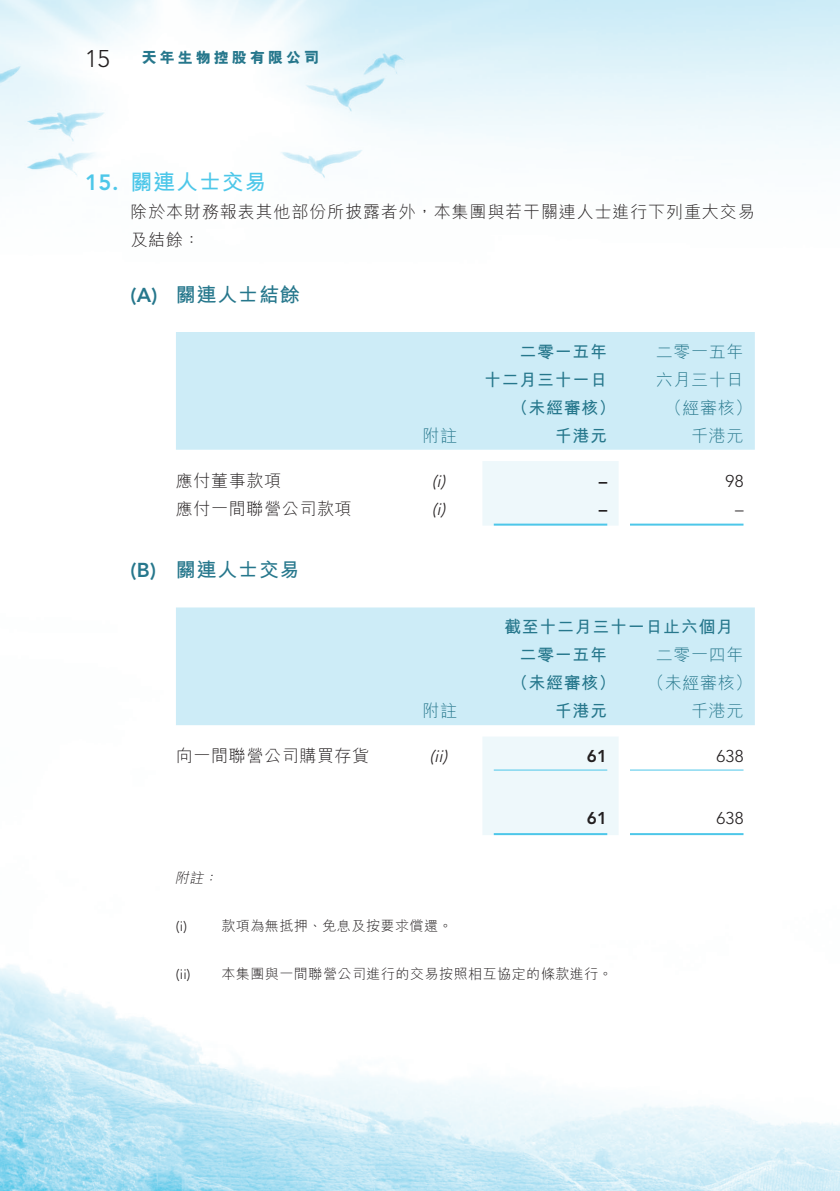
<style>
.page{position:relative;width:840px;height:1191px;background:#fff}
.page>*{position:absolute;margin:0;border:0;box-sizing:border-box;transform-origin:0 0}
.t1{font:300 24px "Avenir LT Std";color:#231f20}
._01_H1{font:700 22px "M Hei HK";letter-spacing:.04em;color:#4dc7e9}
._01_H1-2{font:800 22px "Avenir LT Std";color:#4dc7e9}
._02_H2{font:700 20px "M Hei HK";letter-spacing:.04em;color:#26778c}
._02_H2-2{font:800 20px "Avenir LT Std";color:#26778c}
._50_Table_txt{font:700 17px "M Hei HK";letter-spacing:.04em;color:#26778c}
._00_txt{font:300 17px/28px "M Hei HK";letter-spacing:.05em;color:#231f20}
._50_Table_txt-2{font:300 17px "M Hei HK";letter-spacing:.035em;color:#26778c}
._50_Table_txt-3{font:300 17px "M Hei HK";letter-spacing:.035em;color:#231f20}
._50_Table_txt-4{font:italic 300 17px "Avenir LT Std";color:#231f20}
._50_Table_txt-5{font:300 17px "Avenir LT Std";letter-spacing:.015em;color:#231f20}
._50_Table_txt-6{font:800 17px "Avenir LT Std";color:#231f20}
.t2{font:800 15px "M Hei HK";letter-spacing:.2em;color:#26778c}
._06_Notes{font:300 14px "M Hei HK";letter-spacing:.035em;color:#231f20}
._06_Notes-2{font:300 14px "Avenir LT Std";color:#231f20}
._06_Notes-3{font:italic 300 14px "M Hei HK";color:#231f20}
</style>
<div class="page">
<img style="left:0;top:0;width:839px;height:1191px">
<div style="left:176px;top:332px;width:578px;height:118px;background:#cdecf7"></div>
<div style="left:482px;top:461px;width:136px;height:64px;background:#eef8fb"></div>
<hr style="left:493px;top:523px;width:114px;height:2px;background:#4dc7e9">
<hr style="left:629px;top:523px;width:114px;height:2px;background:#4dc7e9">
<div style="left:176px;top:607px;width:578px;height:118px;background:#cdecf7"></div>
<div style="left:482px;top:736px;width:136px;height:99px;background:#eef8fb"></div>
<hr style="left:493px;top:769px;width:114px;height:1px;background:#4dc7e9">
<hr style="left:629px;top:769px;width:114px;height:1px;background:#4dc7e9">
<hr style="left:493px;top:833px;width:114px;height:2px;background:#4dc7e9">
<hr style="left:629px;top:833px;width:114px;height:2px;background:#4dc7e9">
<h1 class="t1" style="left:85px;top:45px;width:26px">15</h1>
<p class="t2" style="left:142px;top:50px;width:178px">天年生物控股有限公司</p>
<p class="_01_H1-2" style="left:85px;top:169px;width:35px">15.</p>
<p class="_01_H1" style="left:130px;top:166px;width:138px">關連人士交易</p>
<p class="_00_txt" style="left:130px;top:197px;width:625px">除於本財務報表其他部份所披露者外，本集團與若干關連人士進行下列重大交易及結餘：</p>
<p class="_02_H2" style="left:176px;top:280px;width:125px">關連人士結餘</p>
<p class="_02_H2-2" style="left:130px;top:283px;width:29px">A( )</p>
<p class="_50_Table_txt-3" style="left:176px;top:472px;width:107px">應付董事款項</p>
<p class="_50_Table_txt-3" style="left:176px;top:500px;width:177px">應付一間聯營公司款項</p>
<p class="_50_Table_txt-2" style="left:422px;top:427px;width:36px">附註</p>
<p class="_50_Table_txt-4" style="left:431px;top:471px;width:19px">(i(</p>
<p class="_50_Table_txt-4" style="left:431px;top:499px;width:19px">(i(</p>
<p class="_50_Table_txt" style="left:519px;top:339px;width:89px">二零一五年</p>
<p class="_50_Table_txt" style="left:484px;top:367px;width:124px">十二月三十一日</p>
<p class="_50_Table_txt" style="left:511px;top:395px;width:106px">（未經審核）</p>
<p class="_50_Table_txt" style="left:554px;top:423px;width:54px">千港元</p>
<p class="_50_Table_txt-6" style="left:598px;top:471px;width:10px">–</p>
<p class="_50_Table_txt-6" style="left:598px;top:499px;width:10px">–</p>
<p class="_50_Table_txt-2" style="left:655px;top:343px;width:89px">二零一五年</p>
<p class="_50_Table_txt-2" style="left:655px;top:371px;width:89px">六月三十日</p>
<p class="_50_Table_txt-2" style="left:664px;top:399px;width:88px">（經審核(</p>
<p class="_50_Table_txt-2" style="left:690px;top:427px;width:54px">千港元</p>
<p class="_50_Table_txt-5" style="left:725px;top:471px;width:19px">98</p>
<p class="_50_Table_txt-5" style="left:734px;top:499px;width:10px">–</p>
<p class="_02_H2-2" style="left:130px;top:558px;width:27px">B( )</p>
<p class="_02_H2" style="left:176px;top:555px;width:125px">關連人士交易</p>
<p class="_50_Table_txt-3" style="left:176px;top:747px;width:195px">向一間聯營公司購買存貨</p>
<p class="_50_Table_txt-2" style="left:422px;top:702px;width:36px">附註</p>
<p class="_50_Table_txt-4" style="left:429px;top:746px;width:24px">(i i(</p>
<p class="_50_Table_txt" style="left:504px;top:615px;width:230px">截至十二月三十一日止六個月</p>
<p class="_50_Table_txt-2" style="left:655px;top:646px;width:89px">二零一四年</p>
<p class="_50_Table_txt" style="left:519px;top:643px;width:89px">二零一五年</p>
<p class="_50_Table_txt" style="left:511px;top:671px;width:106px">（未經審核）</p>
<p class="_50_Table_txt-2" style="left:647px;top:674px;width:106px">（未經審核(</p>
<p class="_50_Table_txt" style="left:554px;top:699px;width:54px">千港元</p>
<p class="_50_Table_txt-2" style="left:690px;top:702px;width:54px">千港元</p>
<p class="_50_Table_txt-6" style="left:586px;top:746px;width:22px">61</p>
<p class="_50_Table_txt-5" style="left:716px;top:746px;width:29px">638</p>
<p class="_50_Table_txt-6" style="left:586px;top:808px;width:22px">61</p>
<p class="_06_Notes-3" style="left:175px;top:870px;width:33px">附註</p>
<p class="_06_Notes-3" style="left:203px;top:870px;width:18px">：</p>
<p class="_06_Notes-2" style="left:176px;top:917px;width:13px">)i(</p>
<p class="_06_Notes-2" style="left:176px;top:965px;width:16px">)i i(</p>
<p class="_06_Notes" style="left:221px;top:918px;width:232px">款項為無抵押、免息及按要求償還。</p>
<p class="_06_Notes" style="left:221px;top:966px;width:392px">本集團與一間聯營公司進行的交易按照相互協定的條款進行。</p>
<p class="_50_Table_txt-5" style="left:716px;top:808px;width:29px">638</p>
</div>
